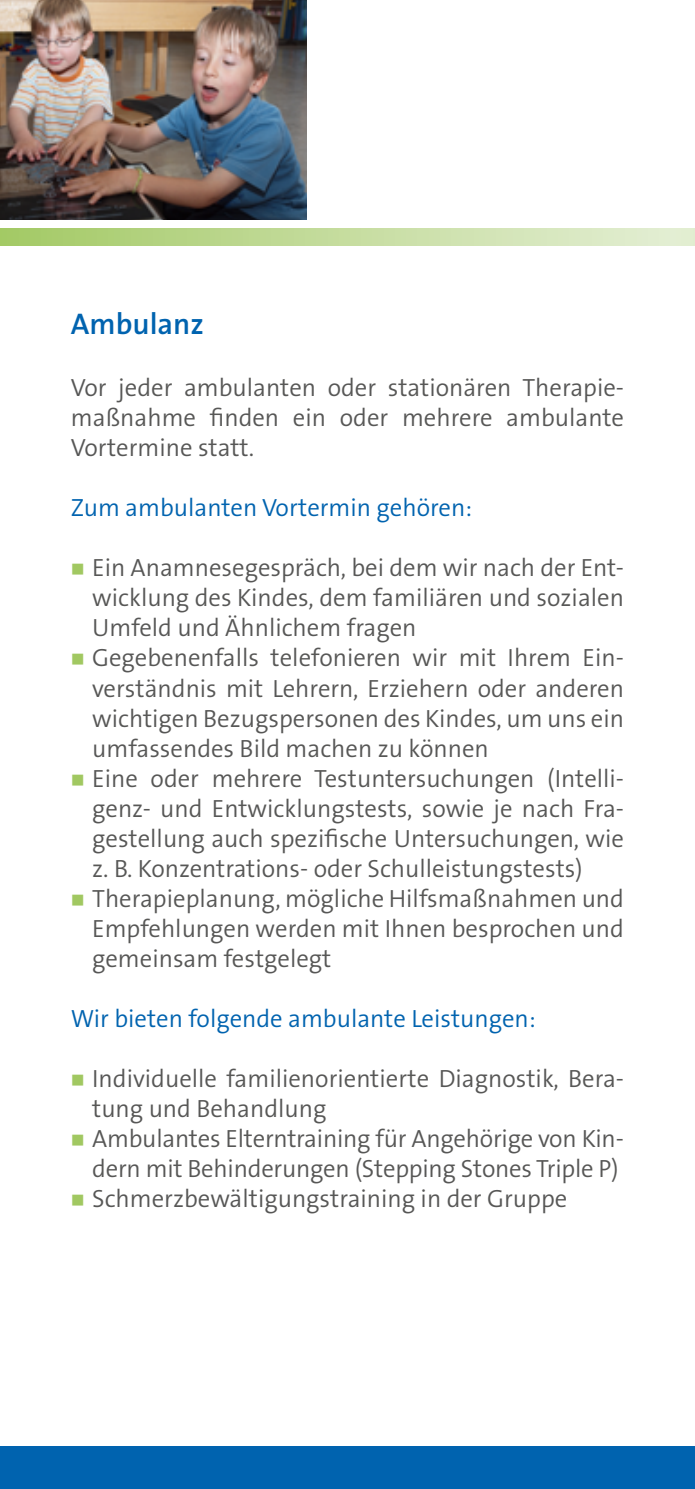
<style>
.page{position:relative;width:695px;height:1489px;background:#fff}
.page>*{position:absolute;margin:0;border:0;box-sizing:border-box;transform-origin:0 0}
.t1{font:600 30px "The Sans";color:#0063af}
.t2{font:300 25px/30px "The Sans B W4";color:#575756;text-align:justify}
.t3{font:300 25px "The Sans B W4";color:#0063af}
.s1{color:#a1c861}
</style>
<div class="page">
<div style="left:0;top:1446px;width:694px;height:42px;background:#0063af"></div>
<div style="left:0;top:228px;width:694px;height:18px;background:linear-gradient(to right,#a4c966,#e6efd7)"></div>
<img style="left:0;top:0;width:306px;height:220px">
<p class="t1" style="left:71px;top:298px;width:134px">Ambulanz</p>
<p class="t2" style="left:71px;top:373px;width:554px">Vor jeder ambulanten oder stationären Therapie&shy;maßnahme finden ein oder mehrere ambulante Vortermine statt.</p>
<p class="t3" style="left:71px;top:492px;width:403px">Zum ambulanten Vortermin gehören:</p>
<p class="t2" style="left:92px;top:553px;width:533px;text-indent:-21px"><span class="s1">■</span> Ein Anamnesegespräch, bei dem wir nach der Ent&shy;wicklung des Kindes, dem familiären und sozialen Umfeld und Ähnlichem fragen</p>
<p class="t2" style="left:92px;top:643px;width:533px;text-indent:-21px"><span class="s1">■</span> Gegebenenfalls telefonieren wir mit Ihrem Ein&shy;verständnis mit Lehrern, Erziehern oder anderen wichtigen Bezugspersonen des Kindes, um uns ein umfassendes Bild machen zu können</p>
<p class="t2" style="left:92px;top:763px;width:533px;text-indent:-21px"><span class="s1">■</span> Eine oder mehrere Testuntersuchungen (Intelli&shy;genz- und Entwicklungstests, sowie je nach Fra&shy;gestellung auch spezifische Untersuchungen, wie z. B. Konzentrations- oder Schulleistungstests)</p>
<p class="t2" style="left:92px;top:883px;width:533px;text-indent:-21px"><span class="s1">■</span> Therapieplanung, mögliche Hilfsmaßnahmen und Empfehlungen werden mit Ihnen besprochen und gemeinsam festgelegt</p>
<p class="t3" style="left:71px;top:1002px;width:466px">Wir bieten folgende ambulante Leistungen:</p>
<p class="t2" style="left:92px;top:1063px;width:533px;text-indent:-21px"><span class="s1">■</span> Individuelle familienorientierte Diagnostik, Bera&shy;tung und Behandlung</p>
<p class="t2" style="left:71px;top:1123px;width:554px;text-align:right"><span class="s1">■</span> Ambulantes Elterntraining für Angehörige von Kin&shy;dern mit Behinderungen (Stepping Stones Triple P)</p>
<p class="t2" style="left:71px;top:1183px;width:498px"><span class="s1">■</span> Schmerzbewältigungstraining in der Gruppe</p>
</div>
